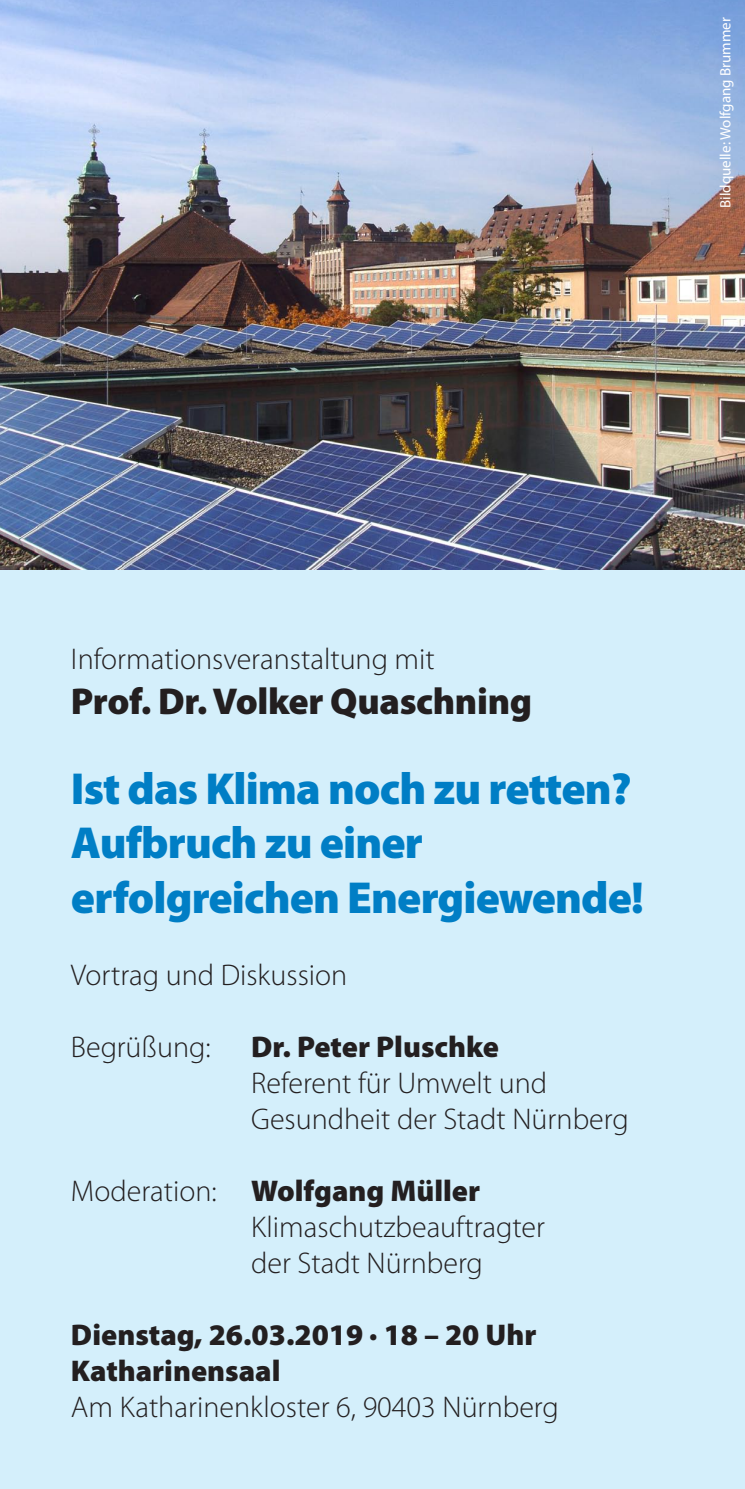
<style>
.page{position:relative;width:745px;height:1489px;background:#fff}
.page>*{position:absolute;margin:0;border:0;box-sizing:border-box;transform-origin:0 0}
.t1{font:900 45px/54px "Myriad Pro";letter-spacing:-.02em;color:#007ec5}
.t2{font:900 37.5px "Myriad Pro";letter-spacing:-.01em;color:#231f20}
.t3{font:300 30px/36px "Myriad Pro";color:#231f20}
.t4{font:900 30px/36px "Myriad Pro";color:#231f20}
.t5{font:15px "Myriad Pro";color:#fff}
.s1{font-weight:900}
</style>
<div class="page">
<div style="left:0;top:0;width:744px;height:1488px;background:#d4effb"></div>
<img style="left:0;top:0;width:744px;height:569px">
<p class="t5" style="left:715px;top:208px;width:192px;rotate:-90deg">Bildquelle: Wolfgang Brummer</p>
<p class="t3" style="left:71px;top:642px;width:365px">Informationsveranstaltung mit</p>
<p class="t2" style="left:71px;top:680px;width:462px">Prof. Dr. Volker Quaschning</p>
<h1 class="t1" style="left:71px;top:762px;width:574px">Ist das Klima noch zu retten?<br>Aufbruch zu einer erfolgreichen Energiewende!</h1>
<p class="t3" style="left:71px;top:957px;width:278px">Vortrag und Diskussion</p>
<p class="t3" style="left:71px;top:1029px;width:141px">Begrüßung:</p>
<p class="t4" style="left:251px;top:1028px;width:249px">Dr. Peter Pluschke</p>
<p class="t3" style="left:251px;top:1065px;width:379px">Referent für Umwelt und<br>Gesundheit der Stadt Nürnberg</p>
<p class="t3" style="left:251px;top:1173px;width:295px;text-indent:-180px">Moderation: <span class="s1">Wolfgang Müller<br></span>Klimaschutzbeauftragter der Stadt Nürnberg</p>
<p class="t4" style="left:71px;top:1316px;width:466px">Dienstag, 26.03.2019 · 18 – 20 Uhr<br>Katharinensaal</p>
<p class="t3" style="left:71px;top:1389px;width:489px">Am Katharinenkloster 6, 90403 Nürnberg</p>
</div>
